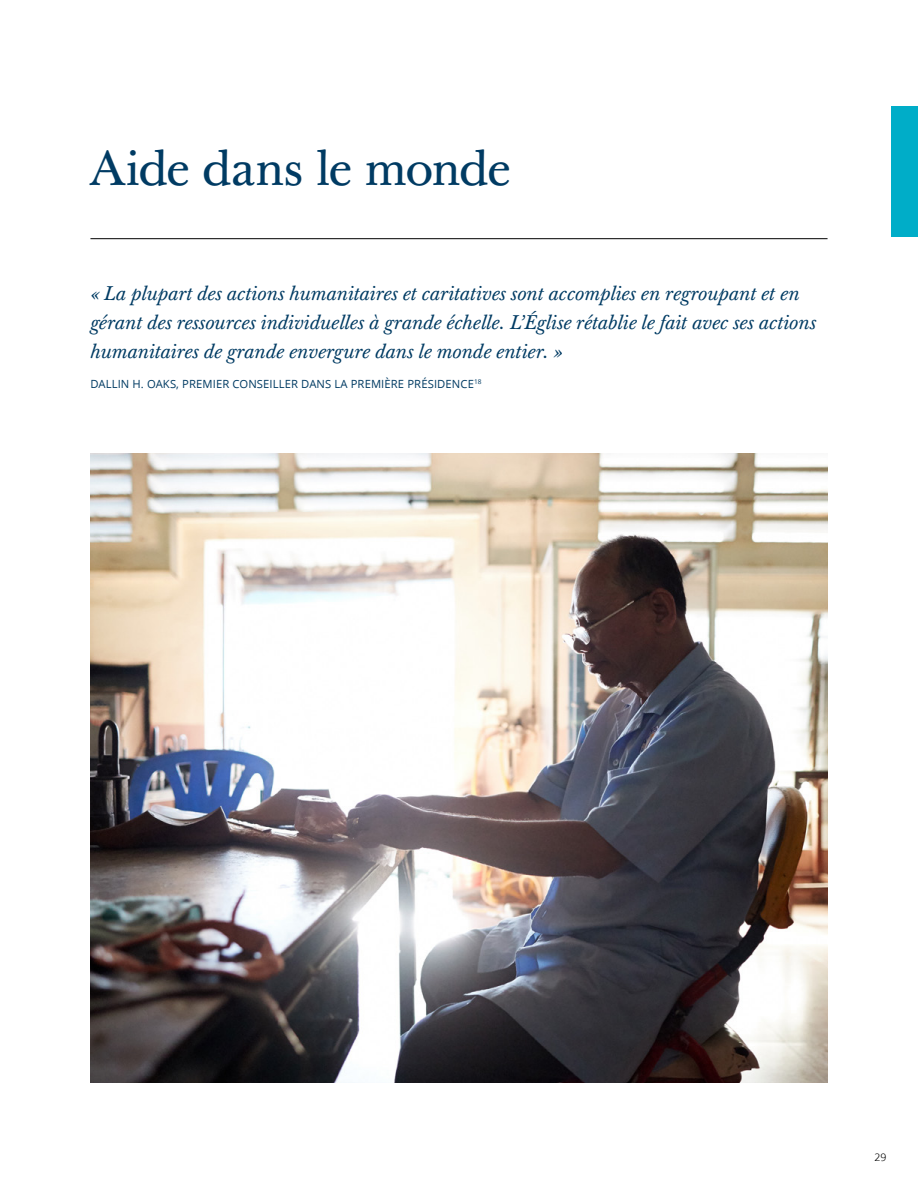
<style>
.page{position:relative;width:918px;height:1188px;background:#fff}
.page>*{position:absolute;margin:0;border:0;box-sizing:border-box;transform-origin:0 0}
.para_SectionHead{font:48px "Mc Kaylds Lat";letter-spacing:-.03em;color:#003b63}
.para_QuotewithRuleSe{font:italic 19.5px/29.2px "Mc Kaylds Lat";color:#003b63}
.para_LargeQuotesBy-L{font:11.25px "Zoramlds Lat";letter-spacing:.01em;color:#003b63}
.t1{font:10.5px "Zoramlds Lat";color:#000}
</style>
<div class="page">
<div style="left:891px;top:107px;width:27px;height:130px;background:#00adc8"></div>
<img style="left:90px;top:454px;width:738px;height:629px">
<hr style="left:90px;top:238px;width:738px;height:1px;background:#000">
<p class="para_SectionHead" style="left:90px;top:130px;width:422px">Aide dans le monde</p>
<p class="para_QuotewithRuleSe" style="left:90px;top:278px;width:727px">« La plupart des actions humanitaires et caritatives sont accomplies en regroupant et en gérant des ressources individuelles à grande échelle. L’Église rétablie le fait avec ses actions humanitaires de grande envergure dans le monde entier. »</p>
<p class="para_LargeQuotesBy-L" style="left:90px;top:376px;width:393px">DALLIN H. OAKS, PREMIER CONSEILLER DANS LA PREMIÈRE PRÉSIDENCE<sup>18</sup></p>
<p class="t1" style="left:874px;top:1150px;width:14px">29</p>
</div>
